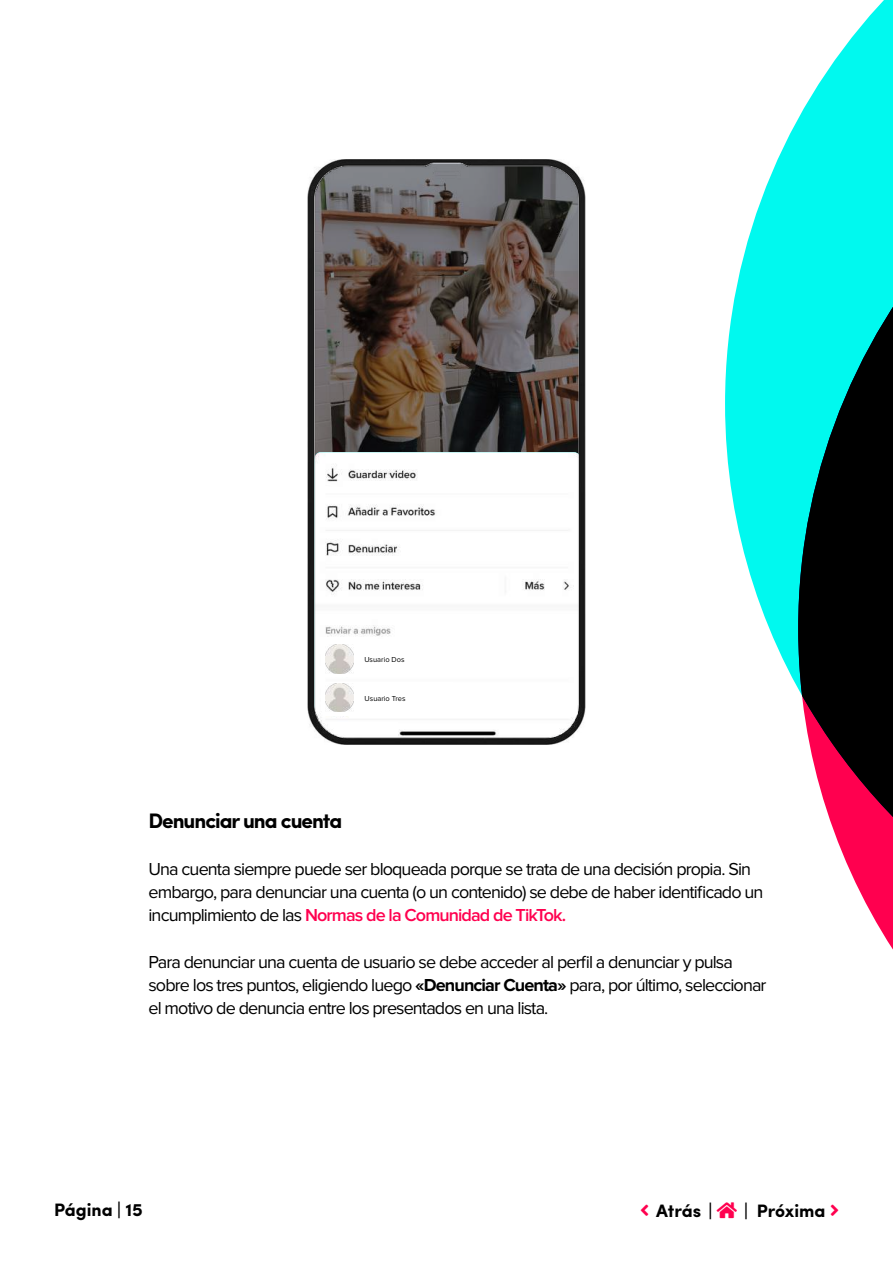
<style>
.page{position:relative;width:893px;height:1263px;background:#fff}
.page>*{position:absolute;margin:0;border:0;box-sizing:border-box;transform-origin:0 0}
.t1{font:700 21px "Sofia Pro";letter-spacing:-.05em;color:#000}
.t2{font:18px/23.2px "Proxima Nova";letter-spacing:-.05em;color:#000}
.t3{font:700 18px "Sofia Pro";color:#000}
.t4{font:7.5px "Proxima Nova";color:#000}
.s1{font-weight:600;color:#ff004f}
.s2{font-weight:700}
</style>
<div class="page">
<svg style="left:725px;top:0;width:168px;height:688px;fill:#00f9ef"></svg>
<svg style="left:798px;top:35px;width:95px;height:915px;background:#3b8286"></svg>
<img style="left:307px;top:159px;width:279px;height:586px">
<p class="t4" style="left:364px;top:656px;width:42px">Usuario Dos</p>
<p class="t4" style="left:365px;top:695px;width:43px">Usuario Tres</p>
<p class="t1" style="left:148px;top:805px;width:195px">Denunciar una cuenta</p>
<p class="t2" style="left:148px;top:858px;width:616px">Una cuenta siempre puede ser bloqueada porque se trata de una decisión propia. Sin embargo, para denunciar una cuenta (o un contenido) se debe de haber identificado un incumplimiento de las <span class="s1">Normas de la Comunidad de TikTok.</span></p>
<p class="t2" style="left:148px;top:951px;width:620px">Para denunciar una cuenta de usuario se debe acceder al perfil a denunciar y pulsa sobre los tres puntos, eligiendo luego <span class="s2">«Denunciar Cuenta»</span> para, por último, seleccionar el motivo de denuncia entre los presentados en una lista.</p>
<p class="t3" style="left:54px;top:1196px;width:90px">Página | 15</p>
<p class="t3" style="left:656px;top:1197px;width:58px">Atrás |</p>
<p class="t3" style="left:744px;top:1197px;width:83px">| Próxima</p>
</div>
